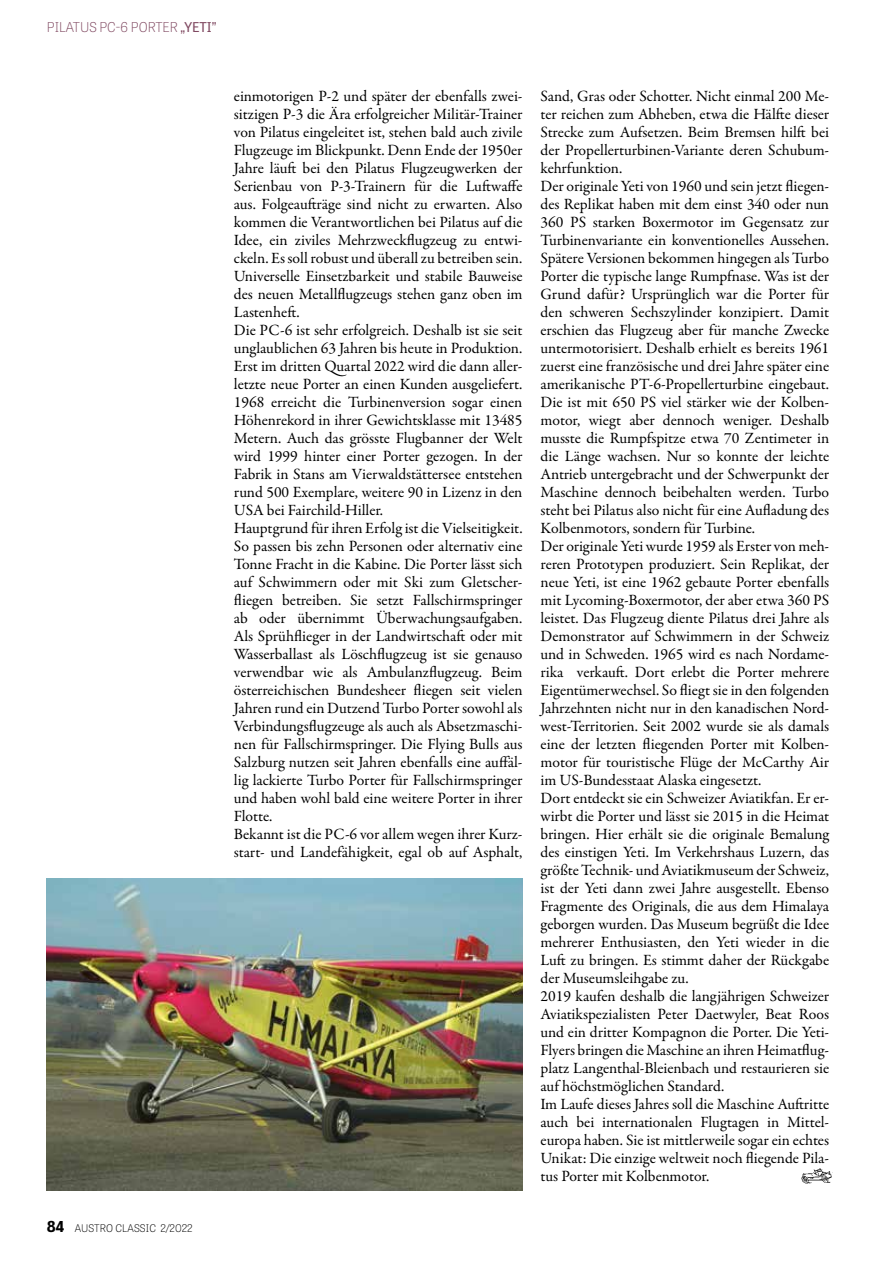
<style>
.page{position:relative;width:893px;height:1263px;background:#fff}
.page>*{position:absolute;margin:0;border:0;box-sizing:border-box;transform-origin:0 0}
.t1{font:15.75px/18px "Garamond Premr Pro";color:#000}
.t2{font:100 13.5px "Tablet Gothic";color:#804961}
.t3{font:100 10.5px "Tablet Gothic";letter-spacing:.01em;color:#000}
.s1{font-weight:400}
.s2{font-weight:700;font-size:15px}
</style>
<div class="page">
<img style="left:801px;top:1168px;width:31px;height:16px">
<img style="left:47px;top:878px;width:475px;height:313px">
<p class="t2" style="left:47px;top:18px;width:171px">PILATUS PC-6 PORTER <span class="s1">„YETI”</span></p>
<p class="t3" style="left:47px;top:1221px;width:148px"><span class="s2">84</span> AUSTRO CLASSIC 2/2022</p>
<p class="t1" style="left:234px;top:87px;width:290px">einmotorigen P-2 und später der ebenfalls zwei&shy;sitzigen P-3 die Ära erfolgreicher Militär-Trainer von Pilatus eingeleitet ist, stehen bald auch zivile Flugzeuge im Blickpunkt. Denn Ende der 1950er Jahre läuft bei den Pilatus Flugzeugwerken der Serienbau von P-3-Trainern für die Luftwaffe aus. Folgeaufträge sind nicht zu erwarten. Also kommen die Verantwortlichen bei Pilatus auf die Idee, ein ziviles Mehrzweckflugzeug zu entwi&shy;ckeln. Es soll robust und überall zu betreiben sein.<br>Universelle Einsetzbarkeit und stabile Bauweise des neuen Metallflugzeugs stehen ganz oben im Lastenheft.<br>Die PC-6 ist sehr erfolgreich. Deshalb ist sie seit unglaublichen 63 Jahren bis heute in Produktion.<br>Erst im dritten Quartal 2022 wird die dann aller&shy;letzte neue Porter an einen Kunden ausgeliefert.<br>1968 erreicht die Turbinenversion sogar einen Höhenrekord in ihrer Gewichtsklasse mit 13485<br>Metern. Auch das grösste Flugbanner der Welt wird 1999 hinter einer Porter gezogen. In der Fabrik in Stans am Vierwaldstättersee entstehen rund 500 Exemplare, weitere 90 in Lizenz in den USA bei Fairchild-Hiller.<br>Hauptgrund für ihren Erfolg ist die Vielseitigkeit.<br>So passen bis zehn Personen oder alternativ eine Tonne Fracht in die Kabine. Die Porter lässt sich auf Schwimmern oder mit Ski zum Gletscher&shy;fliegen betreiben. Sie setzt Fallschirmspringer ab oder übernimmt Überwachungsaufgaben.<br>Als Sprühflieger in der Landwirtschaft oder mit Wasserballast als Löschflugzeug ist sie genauso verwendbar wie als Ambulanzflugzeug. Beim österreichischen Bundesheer fliegen seit vielen Jahren rund ein Dutzend Turbo Porter sowohl als Verbindungsflugzeuge als auch als Absetzmaschi&shy;nen für Fallschirmspringer. Die Flying Bulls aus Salzburg nutzen seit Jahren ebenfalls eine auffäl&shy;lig lackierte Turbo Porter für Fallschirmspringer und haben wohl bald eine weitere Porter in ihrer Flotte.<br>Bekannt ist die PC-6 vor allem wegen ihrer Kurz&shy;start- und Landefähigkeit, egal ob auf Asphalt,</p>
<p class="t1" style="left:540px;top:87px;width:290px">Sand, Gras oder Schotter. Nicht einmal 200 Me&shy;ter reichen zum Abheben, etwa die Hälfte dieser Strecke zum Aufsetzen. Beim Bremsen hilft bei der Propellerturbinen-Variante deren Schubum&shy;kehrfunktion.<br>Der originale Yeti von 1960 und sein jetzt fliegen&shy;des Replikat haben mit dem einst 340 oder nun 360 PS starken Boxermotor im Gegensatz zur Turbinenvariante ein konventionelles Aussehen.<br>Spätere Versionen bekommen hingegen als Turbo Porter die typische lange Rumpfnase. Was ist der Grund dafür? Ursprünglich war die Porter für den schweren Sechszylinder konzipiert. Damit erschien das Flugzeug aber für manche Zwecke untermotorisiert. Deshalb erhielt es bereits 1961 zuerst eine französische und drei Jahre später eine amerikanische PT-6-Propellerturbine eingebaut.<br>Die ist mit 650 PS viel stärker wie der Kolben&shy;motor, wiegt aber dennoch weniger. Deshalb musste die Rumpfspitze etwa 70 Zentimeter in die Länge wachsen. Nur so konnte der leichte Antrieb untergebracht und der Schwerpunkt der Maschine dennoch beibehalten werden. Turbo steht bei Pilatus also nicht für eine Aufladung des Kolbenmotors, sondern für Turbine.<br>Der originale Yeti wurde 1959 als Erster von meh&shy;reren Prototypen produziert. Sein Replikat, der neue Yeti, ist eine 1962 gebaute Porter ebenfalls mit Lycoming-Boxermotor, der aber etwa 360 PS leistet. Das Flugzeug diente Pilatus drei Jahre als Demonstrator auf Schwimmern in der Schweiz und in Schweden. 1965 wird es nach Nordame&shy;rika verkauft. Dort erlebt die Porter mehrere Eigentümerwechsel. So fliegt sie in den folgenden Jahrzehnten nicht nur in den kanadischen Nord&shy;west-Territorien. Seit 2002 wurde sie als damals eine der letzten fliegenden Porter mit Kolben&shy;motor für touristische Flüge der McCarthy Air im US-Bundesstaat Alaska eingesetzt.<br>Dort entdeckt sie ein Schweizer Aviatikfan. Er er&shy;wirbt die Porter und lässt sie 2015 in die Heimat bringen. Hier erhält sie die originale Bemalung des einstigen Yeti. Im Verkehrshaus Luzern, das größte Technik- und Aviatikmuseum der Schweiz, ist der Yeti dann zwei Jahre ausgestellt. Ebenso Fragmente des Originals, die aus dem Himalaya geborgen wurden. Das Museum begrüßt die Idee mehrerer Enthusiasten, den Yeti wieder in die Luft zu bringen. Es stimmt daher der Rückgabe der Museumsleihgabe zu.<br>2019 kaufen deshalb die langjährigen Schweizer Aviatikspezialisten Peter Daetwyler, Beat Roos und ein dritter Kompagnon die Porter. Die Yeti-Flyers bringen die Maschine an ihren Heimatflug&shy;platz Langenthal-Bleienbach und restaurieren sie auf höchstmöglichen Standard.<br>Im Laufe dieses Jahres soll die Maschine Auftritte auch bei internationalen Flugtagen in Mittel&shy;europa haben. Sie ist mittlerweile sogar ein echtes Unikat: Die einzige weltweit noch fliegende Pila&shy;tus Porter mit Kolbenmotor.</p>
</div>
